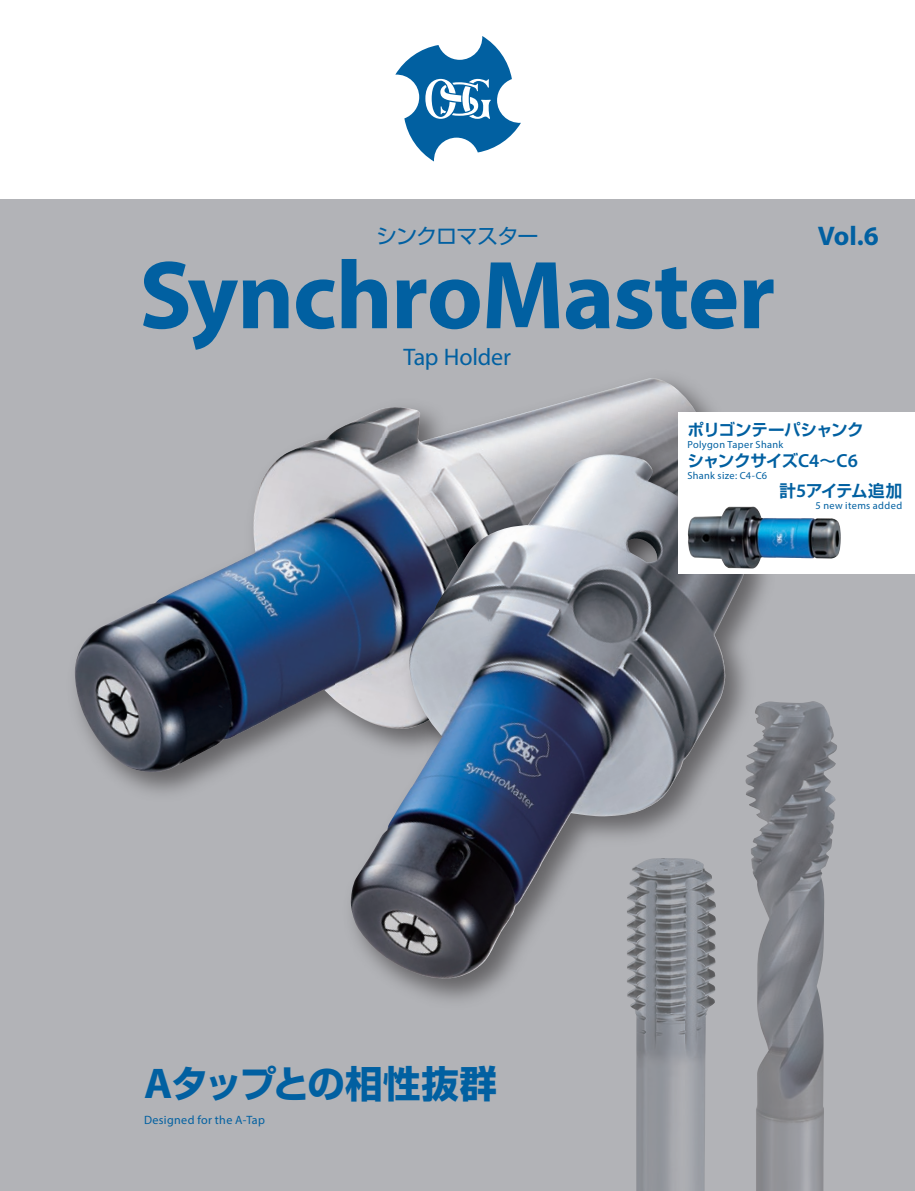
<style>
.page{position:relative;width:915px;height:1191px;background:#fff}
.page>*{position:absolute;margin:0;border:0;box-sizing:border-box;transform-origin:0 0}
.t1{font:700 97.5px "Myriad Pro";letter-spacing:-.015em;color:#0160a1}
.t2{font:700 37.5px "Shin Go Pro";letter-spacing:-.025em;color:#0160a1}
.t3{font:700 27px "Myriad Pro";color:#0160a1}
.t4{font:24px "Myriad Pro";letter-spacing:-.01em;color:#0160a1}
.t5{font:21px "Shin Go Pro";letter-spacing:-.045em;color:#0160a1}
.t6{font:700 16.5px "Shin Go Pro De";letter-spacing:-.03em;color:#0160a1}
.t7{font:12.15px "Myriad Pro";letter-spacing:.025em;color:#0160a1}
.t8{font:10.35px "Myriad Pro";letter-spacing:.035em;color:#0160a1}
.s1{font-family:"Myriad Pro";font-weight:600;font-size:18.9px}
.s2{font-family:"Myriad Pro";font-size:43.05px}
</style>
<div class="page">
<div style="left:0;top:200px;width:914px;height:991px;background:#b2b3b7"></div>
<img style="left:636px;top:1016px;width:70px;height:175px">
<img style="left:756px;top:701px;width:78px;height:490px">
<img style="left:75px;top:378px;width:633px;height:395px">
<img style="left:335px;top:438px;width:448px;height:578px">
<img style="left:350px;top:454px;width:396px;height:526px">
<svg style="left:395px;top:36px;width:125px;height:125px"></svg>
<div style="left:678px;top:412px;width:236px;height:162px;background:#fff"></div>
<img style="left:687px;top:506px;width:153px;height:62px">
<p class="t5" style="left:376px;top:219px;width:164px">シンクロマスター</p>
<p class="t1" style="left:139px;top:232px;width:637px">SynchroMaster</p>
<p class="t4" style="left:403px;top:342px;width:109px">Tap Holder</p>
<p class="t3" style="left:817px;top:218px;width:62px">Vol.6</p>
<p class="t6" style="left:687px;top:416px;width:178px">ポリゴンテーパシャンク</p>
<p class="t8" style="left:687px;top:438px;width:97px">Polygon Taper Shank</p>
<p class="t6" style="left:687px;top:447px;width:172px">シャンクサイズ<span class="s1">C4</span>～<span class="s1">C6</span></p>
<p class="t8" style="left:687px;top:469px;width:81px">Shank size: C4-C6</p>
<p class="t6" style="left:779px;top:477px;width:124px">計<span class="s1">5</span>アイテム追加</p>
<p class="t8" style="left:815px;top:499px;width:88px">5 new items added</p>
<p class="t2" style="left:144px;top:1054px;width:354px"><span class="s2">A</span>タップとの相性抜群</p>
<p class="t7" style="left:144px;top:1112px;width:122px">Designed for the A-Tap</p>
</div>
